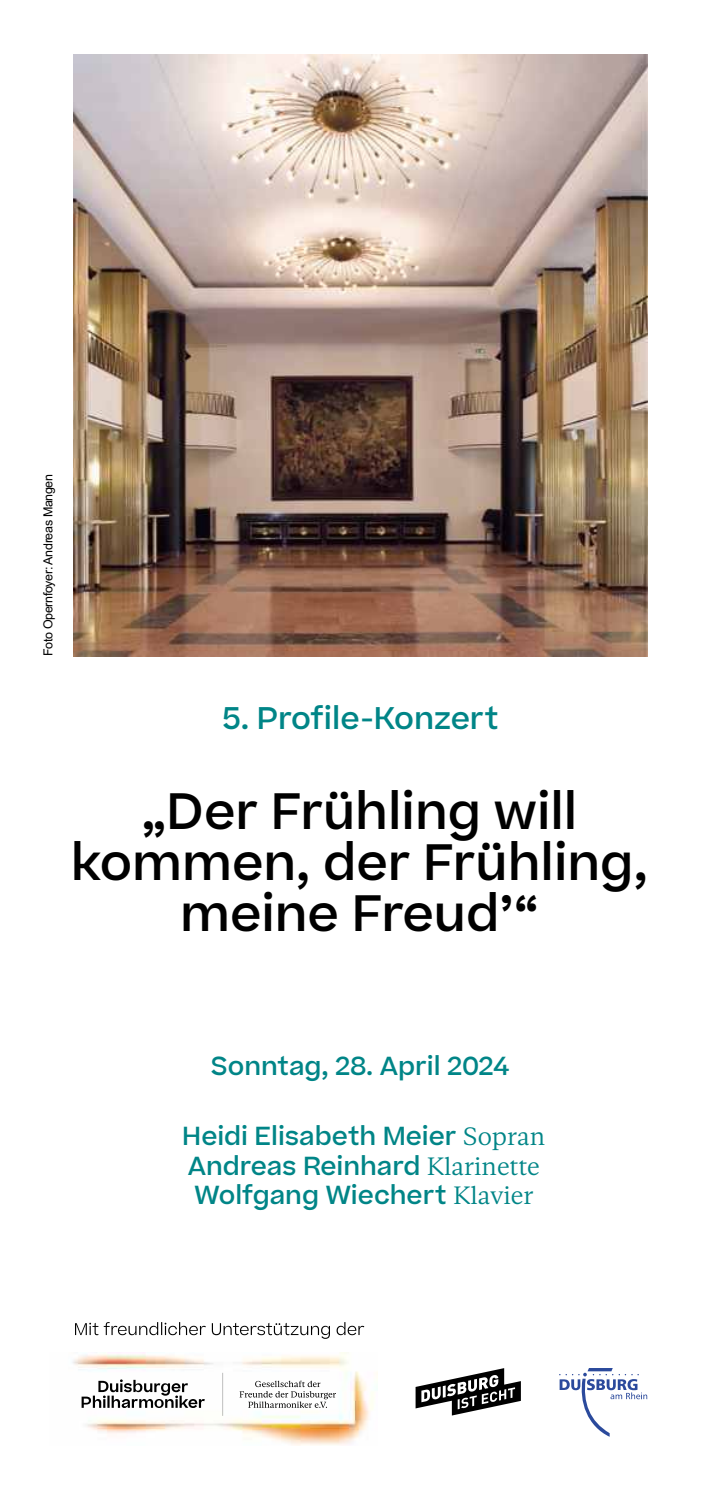
<style>
.page{position:relative;width:702px;height:1489px;background:#fff}
.page>*{position:absolute;margin:0;border:0;box-sizing:border-box;transform-origin:0 0}
.t1{font:700 49px/51px "Beatrice";color:#000;text-align:center}
.t2{font:700 30px "Beatrice";color:#008587}
.t3{font:700 25px/29.8px "Beatrice";color:#008587}
.t4{font:12.5px "Arial";letter-spacing:-.03em;color:#000}
.s1{font-family:"Gestura";font-weight:400}
</style>
<div class="page">
<img style="left:73px;top:55px;width:574px;height:601px">
<svg style="left:559px;top:1368px;width:88px;height:68px"></svg>
<svg style="left:75px;top:1322px;width:289px;height:16px"></svg>
<img style="left:72px;top:1352px;width:305px;height:93px">
<svg style="left:82px;top:1372px;width:254px;height:43px"></svg>
<svg style="left:415px;top:1368px;width:106px;height:47px"></svg>
<p class="t4" style="left:43px;top:656px;width:184px;rotate:-90deg">Foto Opernfoyer: Andreas Mangen</p>
<p class="t2" style="left:222px;top:707px;width:277px">5. Profile-Konzert</p>
<h1 class="t1" style="left:71px;top:792px;width:578px">„Der Frühling will kommen, der Frühling, meine Freud’“</h1>
<p class="t3" style="left:211px;top:1053px;width:299px">Sonntag, 28. April 2024</p>
<p class="t3" style="left:182px;top:1124px;width:364px">Heidi Elisabeth Meier <span class="s1">Sopran<br></span>Andreas Reinhard <span class="s1">Klarinette<br></span>Wolfgang Wiechert <span class="s1">Klavier</span></p>
</div>
